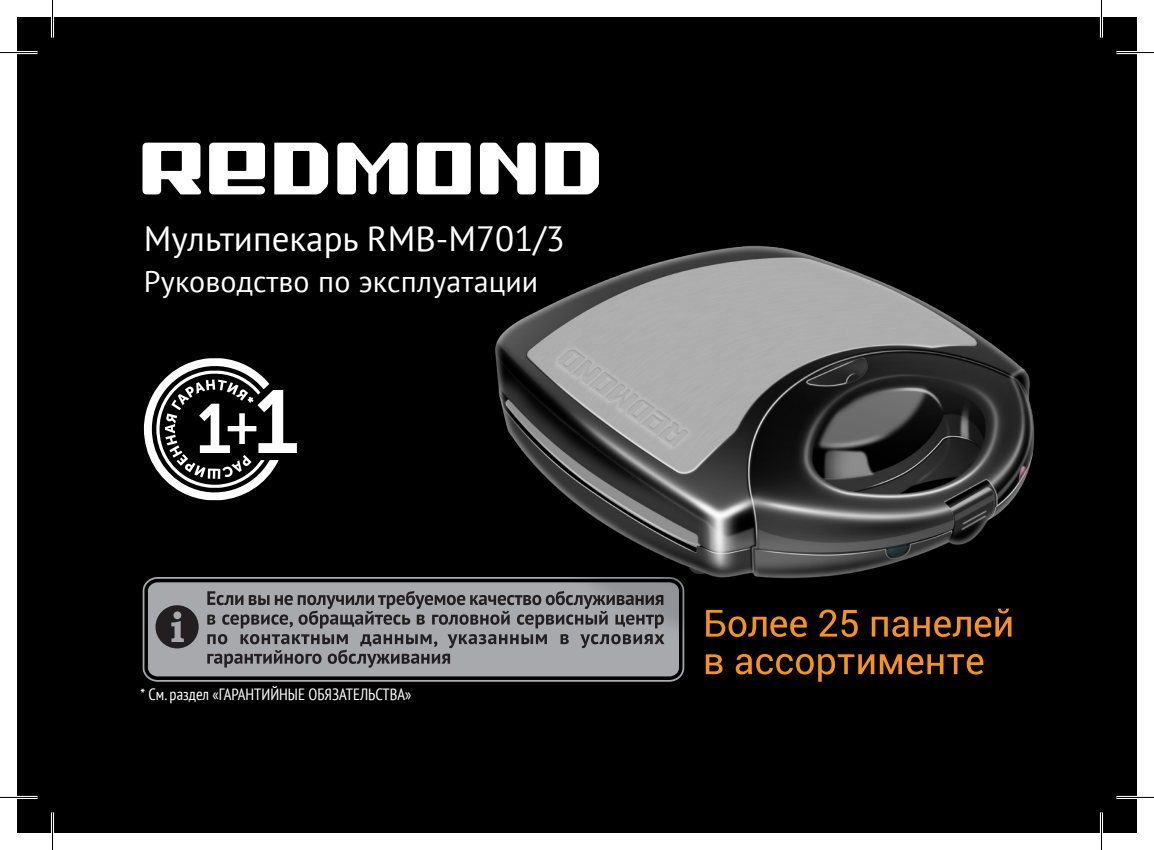
<style>
.page{position:relative;width:1154px;height:850px;background:#fff}
.page>*{position:absolute;margin:0;border:0;box-sizing:border-box;transform-origin:0 0}
.t1{font:35px "PT Sans";color:#fff}
.t2{font:30px "PT Sans";letter-spacing:.005em;color:#fff}
.t3{font:condensed 16.25px "PT Sans";color:#fff}
</style>
<div class="page">
<div style="left:17px;top:17px;width:1120px;height:815px;background:#000"></div>
<svg style="left:545px;top:143px;width:54px;height:51px"></svg>
<svg style="left:480px;top:143px;width:56px;height:51px"></svg>
<svg style="left:417px;top:143px;width:54px;height:51px"></svg>
<svg style="left:337px;top:143px;width:71px;height:51px"></svg>
<svg style="left:274px;top:143px;width:54px;height:51px"></svg>
<svg style="left:209px;top:143px;width:56px;height:51px"></svg>
<svg style="left:142px;top:143px;width:60px;height:51px"></svg>
<div style="left:148px;top:582px;width:531px;height:94px;background:#a8a9ad;border-radius:9px"></div>
<div style="left:143px;top:576px;width:541px;height:105px;border:2px solid #a8a9ad;border-radius:14px"></div>
<svg style="left:155px;top:605px;width:44px;height:43px"></svg>
<svg style="left:207px;top:591px;width:260px;height:76px"></svg>
<img style="left:467px;top:245px;width:568px;height:437px">
<svg style="left:144px;top:358px;width:153px;height:143px"></svg>
<svg style="left:706px;top:609px;width:101px;height:27px"></svg>
<svg style="left:819px;top:609px;width:39px;height:27px"></svg>
<svg style="left:872px;top:608px;width:139px;height:28px"></svg>
<svg style="left:706px;top:654px;width:16px;height:19px"></svg>
<svg style="left:736px;top:653px;width:138px;height:28px"></svg>
<svg style="left:880px;top:653px;width:103px;height:21px"></svg>
<hr style="left:0;top:51px;width:38px;height:3px;background:#fff">
<hr style="left:1116px;top:51px;width:38px;height:3px;background:#fff">
<hr style="left:0;top:795px;width:38px;height:3px;background:#fff">
<hr style="left:1116px;top:795px;width:38px;height:3px;background:#fff">
<hr style="left:51px;top:0;width:3px;height:38px;background:#fff">
<hr style="left:51px;top:812px;width:3px;height:37px;background:#fff">
<hr style="left:1100px;top:0;width:3px;height:38px;background:#fff">
<hr style="left:1100px;top:812px;width:3px;height:37px;background:#fff">
<hr style="left:0;top:52px;width:38px;height:1px;background:#000">
<hr style="left:1116px;top:52px;width:38px;height:1px;background:#000">
<hr style="left:0;top:796px;width:38px;height:1px;background:#000">
<hr style="left:1116px;top:796px;width:38px;height:1px;background:#000">
<hr style="left:52px;top:0;width:1px;height:38px;background:#000">
<hr style="left:52px;top:812px;width:1px;height:37px;background:#000">
<hr style="left:1101px;top:0;width:1px;height:38px;background:#000">
<hr style="left:1101px;top:812px;width:1px;height:37px;background:#000">
<p class="t1" style="left:144px;top:215px;width:422px">Мультипекарь RMB-M701/3</p>
<p class="t2" style="left:144px;top:262px;width:396px">Руководство по эксплуатации</p>
<p class="t3" style="left:140px;top:683px;width:272px">* См. раздел «ГАРАНТИЙНЫЕ ОБЯЗАТЕЛЬСТВА»</p>
</div>
